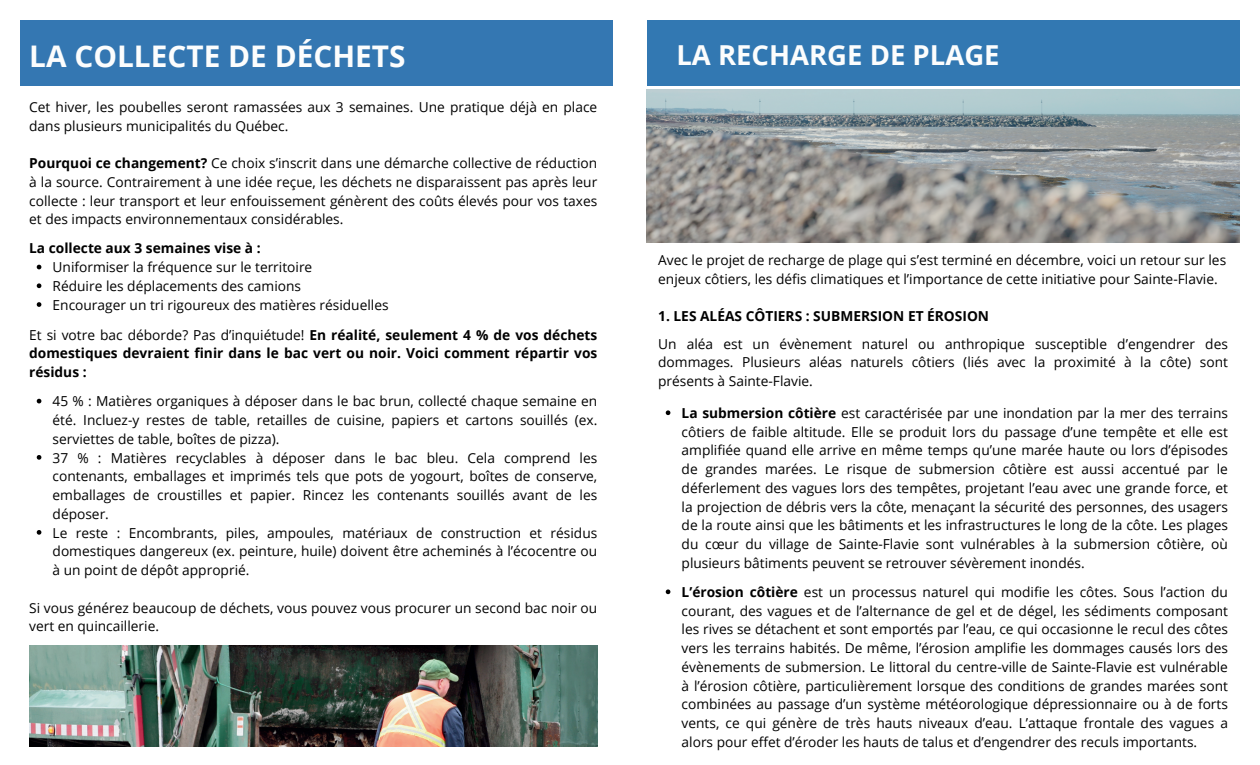
<style>
.page{position:relative;width:1260px;height:765px;background:#fff}
.page>*{position:absolute;margin:0;border:0;box-sizing:border-box;transform-origin:0 0}
.t1{font:700 29.88px "Open Sans";color:#fcfdfd}
.t2{font:700 27.5px "Open Sans";color:#fcfdfd}
.t3{font:13.75px/18.8px "Open Sans";color:#000}
.t4{font:700 13.75px/18.8px "Open Sans";color:#000;text-align:justify}
.s1{font-weight:700}
.s2{font-weight:400}
</style>
<div class="page">
<div style="left:21px;top:20px;width:592px;height:66px;background:#3477b2"></div>
<img style="left:647px;top:90px;width:592px;height:153px">
<div style="left:647px;top:20px;width:592px;height:66px;background:#3278b2"></div>
<img style="left:29px;top:646px;width:568px;height:101px">
<svg style="left:666px;top:410px;width:4px;height:5px"></svg>
<svg style="left:666px;top:589px;width:4px;height:5px"></svg>
<svg style="left:37px;top:265px;width:4px;height:4px"></svg>
<svg style="left:37px;top:283px;width:4px;height:5px"></svg>
<svg style="left:37px;top:302px;width:4px;height:5px"></svg>
<svg style="left:37px;top:399px;width:4px;height:4px"></svg>
<svg style="left:37px;top:455px;width:4px;height:5px"></svg>
<svg style="left:37px;top:530px;width:4px;height:5px"></svg>
<h1 class="t1" style="left:29px;top:35px;width:378px">LA COLLECTE DE DÉCHETS</h1>
<h2 class="t2" style="left:676px;top:35px;width:325px">LA RECHARGE DE PLAGE</h2>
<p class="t3" style="left:29px;top:97px;width:570px">Cet hiver, les poubelles seront ramassées aux 3 semaines. Une pratique déjà en place dans plusieurs municipalités du Québec.</p>
<p class="t3" style="left:29px;top:153px;width:570px;text-align:justify"><span class="s1">Pourquoi ce changement?</span> Ce choix s’inscrit dans une démarche collective de réduction à la source. Contrairement à une idée reçue, les déchets ne disparaissent pas après leur collecte : leur transport et leur enfouissement génèrent des coûts élevés pour vos taxes et des impacts environnementaux considérables.</p>
<p class="t4" style="left:29px;top:239px;width:233px">La collecte aux 3 semaines vise à :</p>
<p class="t3" style="left:53px;top:257px;width:338px">Uniformiser la fréquence sur le territoire<br>Réduire les déplacements des camions<br>Encourager un tri rigoureux des matières résiduelles</p>
<p class="t4" style="left:29px;top:325px;width:570px"><span class="s2">Et si votre bac déborde? Pas d’inquiétude!</span> En réalité, seulement 4 % de vos déchets domestiques devraient finir dans le bac vert ou noir. Voici comment répartir vos résidus :</p>
<p class="t3" style="left:53px;top:392px;width:546px">45 % : Matières organiques à déposer dans le bac brun, collecté chaque semaine en été. Incluez-y restes de table, retailles de cuisine, papiers et cartons souillés (ex. serviettes de table, boîtes de pizza).<br>37 % : Matières recyclables à déposer dans le bac bleu. Cela comprend les contenants, emballages et imprimés tels que pots de yogourt, boîtes de conserve, emballages de croustilles et papier. Rincez les contenants souillés avant de les déposer.<br>Le reste : Encombrants, piles, ampoules, matériaux de construction et résidus domestiques dangereux (ex. peinture, huile) doivent être acheminés à l’écocentre ou à un point de dépôt approprié.</p>
<p class="t3" style="left:29px;top:598px;width:570px">Si vous générez beaucoup de déchets, vous pouvez vous procurer un second bac noir ou vert en quincaillerie.</p>
<p class="t3" style="left:658px;top:250px;width:569px">Avec le projet de recharge de plage qui s’est terminé en décembre, voici un retour sur les enjeux côtiers, les défis climatiques et l’importance de cette initiative pour Sainte-Flavie.</p>
<p class="t4" style="left:658px;top:307px;width:332px">1. LES ALÉAS CÔTIERS : SUBMERSION ET ÉROSION</p>
<p class="t3" style="left:658px;top:334px;width:571px;text-align:justify">Un aléa est un évènement naturel ou anthropique susceptible d’engendrer des dommages. Plusieurs aléas naturels côtiers (liés avec la proximité à la côte) sont présents à Sainte-Flavie.</p>
<p class="t3" style="left:682px;top:403px;width:548px;text-align:justify"><span class="s1">La submersion côtière</span> est caractérisée par une inondation par la mer des terrains côtiers de faible altitude. Elle se produit lors du passage d’une tempête et elle est amplifiée quand elle arrive en même temps qu’une marée haute ou lors d’épisodes de grandes marées. Le risque de submersion côtière est aussi accentué par le déferlement des vagues lors des tempêtes, projetant l’eau avec une grande force, et la projection de débris vers la côte, menaçant la sécurité des personnes, des usagers de la route ainsi que les bâtiments et les infrastructures le long de la côte. Les plages du cœur du village de Sainte-Flavie sont vulnérables à la submersion côtière, où plusieurs bâtiments peuvent se retrouver sévèrement inondés.</p>
<p class="t3" style="left:682px;top:582px;width:548px;text-align:justify"><span class="s1">L’érosion côtière</span> est un processus naturel qui modifie les côtes. Sous l’action du courant, des vagues et de l’alternance de gel et de dégel, les sédiments composant les rives se détachent et sont emportés par l’eau, ce qui occasionne le recul des côtes vers les terrains habités. De même, l’érosion amplifie les dommages causés lors des évènements de submersion. Le littoral du centre-ville de Sainte-Flavie est vulnérable à l’érosion côtière, particulièrement lorsque des conditions de grandes marées sont combinées au passage d’un système météorologique dépressionnaire ou à de forts vents, ce qui génère de très hauts niveaux d’eau. L’attaque frontale des vagues a alors pour effet d’éroder les hauts de talus et d’engendrer des reculs importants.</p>
</div>
